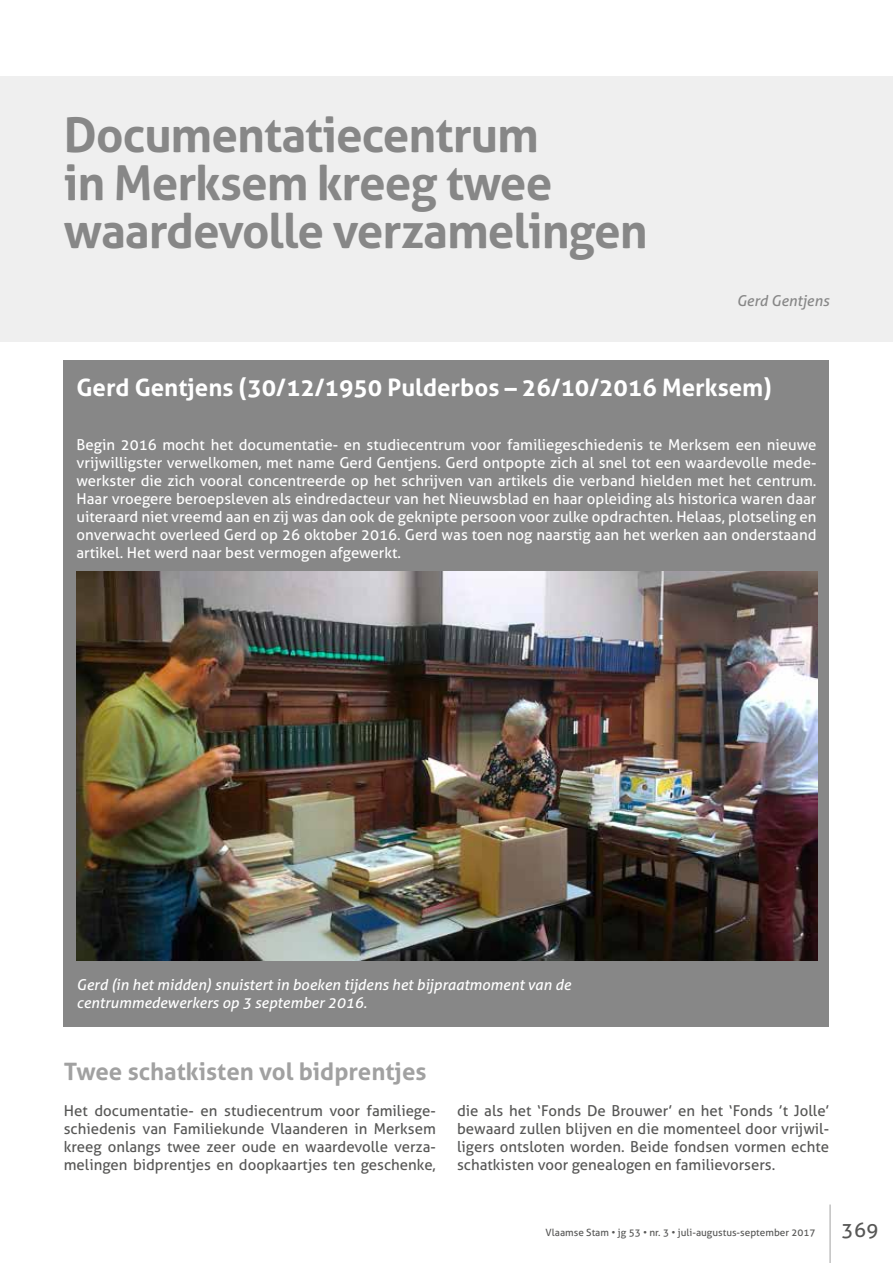
<style>
.page{position:relative;width:893px;height:1263px;background:#fff}
.page>*{position:absolute;margin:0;border:0;box-sizing:border-box;transform-origin:0 0}
.t1{font:700 48px/48px "Aller";letter-spacing:-.02em;color:#878787}
.t2{font:700 24px "Aller";color:#fff}
.t3{font:700 24px "Aller";color:#a1a1a1}
.t4{font:19.95px "Aller";color:#575756}
.t5{font:15px/18px "Aller";color:#fff;text-align:justify}
.t6{font:15px/18px "Aller";color:#575756;text-align:justify}
.t7{font:italic 15px/18px "Aller";color:#fff}
.t8{font:italic 15px "Aller";color:#878787}
.t9{font:10.05px "Aller";color:#575756}
</style>
<div class="page">
<hr style="left:829px;top:1204px;width:1px;height:59px;background:#a1a1a1">
<div style="left:0;top:77px;width:893px;height:265px;background:#efefef"></div>
<div style="left:64px;top:360px;width:765px;height:666px;background:#878787"></div>
<img style="left:77px;top:572px;width:741px;height:389px">
<h1 class="t1" style="left:64px;top:110px;width:585px">Documentatiecentrum<br>in Merksem kreeg twee waardevolle verzamelingen</h1>
<p class="t8" style="left:737px;top:292px;width:94px">Gerd Gentjens</p>
<h2 class="t2" style="left:77px;top:373px;width:697px">Gerd Gentjens (30/12/1950 Pulderbos – 26/10/2016 Merksem)</h2>
<p class="t5" style="left:77px;top:436px;width:741px">Begin 2016 mocht het documentatie- en studiecentrum voor familiegeschiedenis te Merksem een nieuwe vrijwilligster verwelkomen, met name Gerd Gentjens. Gerd ontpopte zich al snel tot een waardevolle mede&shy;werkster die zich vooral concentreerde op het schrijven van artikels die verband hielden met het centrum.<br>Haar vroegere beroepsleven als eindredacteur van het Nieuwsblad en haar opleiding als historica waren daar uiteraard niet vreemd aan en zij was dan ook de geknipte persoon voor zulke opdrachten. Helaas, plotseling en onverwacht overleed Gerd op 26 oktober 2016. Gerd was toen nog naarstig aan het werken aan onderstaand artikel. Het werd naar best vermogen afgewerkt.</p>
<p class="t7" style="left:77px;top:976px;width:496px">Gerd (in het midden) snuistert in boeken tijdens het bijpraatmoment van de centrummedewerkers op 3 september 2016.</p>
<h2 class="t3" style="left:64px;top:1057px;width:364px">Twee schatkisten vol bidprentjes</h2>
<p class="t6" style="left:64px;top:1102px;width:374px">Het documentatie- en studiecentrum voor familiege&shy;schiedenis van Familiekunde Vlaanderen in Merksem kreeg onlangs twee zeer oude en waardevolle verza&shy;melingen bidprentjes en doopkaartjes ten geschenke,</p>
<p class="t6" style="left:457px;top:1102px;width:374px">die als het ‘Fonds De Brouwer’ en het ‘Fonds ’t Jolle’ bewaard zullen blijven en die momenteel door vrijwil&shy;ligers ontsloten worden. Beide fondsen vormen echte schatkisten voor genealogen en familievorsers.</p>
<p class="t9" style="left:546px;top:1227px;width:271px">Vlaamse Stam • jg 53 • nr. 3 • juli-augustus-september 2017</p>
<h3 class="t4" style="left:841px;top:1217px;width:39px">369</h3>
</div>
